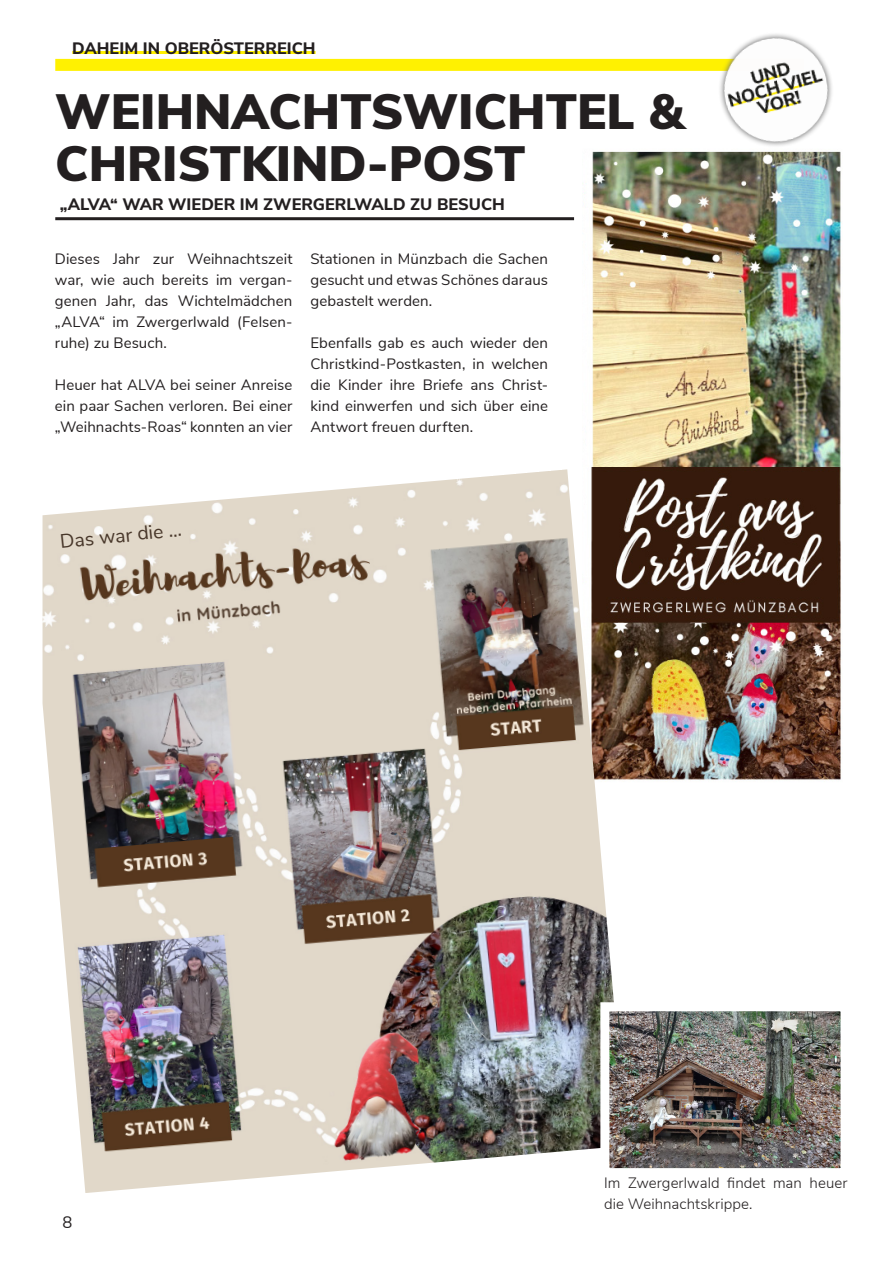
<style>
.page{position:relative;width:893px;height:1263px;background:#fff}
.page>*{position:absolute;margin:0;border:0;box-sizing:border-box;transform-origin:0 0}
.Headline{font:900 49.5px/52.5px "Nunito Sans";color:#231f20}
.t1{font:19.5px "Nunito Sans";color:#48372a}
.Subheadline{font:800 16.5px "Nunito Sans";color:#231f20}
.t2{font:16.5px "Nunito Sans";color:#231f20}
.Mehrzeiliger_Text{font:15px/21px "Nunito Sans";letter-spacing:.005em;color:#231f20;text-align:justify}
.Mehrzeiliger_Text-2{font:300 15px/21px "Nunito Sans";letter-spacing:.005em;color:#231f20}
</style>
<div class="page">
<hr style="left:72px;top:51px;width:244px;height:3px;background:#fff101">
<img style="left:591px;top:151px;width:251px;height:629px">
<img style="left:43px;top:469px;width:583px;height:724px">
<div style="left:55px;top:59px;width:749px;height:12px;background:#fff101"></div>
<hr style="left:55px;top:217px;width:519px;height:3px;background:#231f20">
<img style="left:710px;top:34px;width:132px;height:123px">
<img style="left:610px;top:1012px;width:229px;height:155px">
<div style="left:600px;top:1002px;width:249px;height:175px;border:9px solid #fff"></div>
<p class="Subheadline" style="left:72px;top:36px;width:245px">DAHEIM IN OBERÖSTERREICH</p>
<p class="Headline" style="left:55px;top:84px;width:630px">WEIHNACHTSWICHTEL &amp;<br>CHRISTKIND-POST</p>
<p class="Subheadline" style="left:60px;top:192px;width:447px">„ALVA“ WAR WIEDER IM ZWERGERLWALD ZU BESUCH</p>
<p class="Mehrzeiliger_Text" style="left:55px;top:247px;width:239px">Dieses Jahr zur Weihnachtszeit war, wie auch bereits im vergan&shy;genen Jahr, das Wichtelmädchen „ALVA“ im Zwergerlwald (Felsen&shy;ruhe) zu Besuch.</p>
<p class="Mehrzeiliger_Text" style="left:55px;top:373px;width:239px">Heuer hat ALVA bei seiner Anreise ein paar Sachen verloren. Bei einer „Weihnachts-Roas“ konnten an vier</p>
<p class="Mehrzeiliger_Text" style="left:310px;top:247px;width:239px">Stationen in Münzbach die Sachen gesucht und etwas Schönes daraus gebastelt werden.</p>
<p class="Mehrzeiliger_Text" style="left:310px;top:331px;width:239px">Ebenfalls gab es auch wieder den Christkind-Postkasten, in welchen die Kinder ihre Briefe ans Christ&shy;kind einwerfen und sich über eine Antwort freuen durften.</p>
<p class="t1" style="left:59px;top:527px;width:124px;rotate:-6deg">Das war die ...</p>
<p class="t2" style="left:62px;top:1210px;width:11px">8</p>
<p class="Mehrzeiliger_Text-2" style="left:604px;top:1171px;width:245px">Im Zwergerlwald findet man heuer die Weihnachtskrippe.</p>
</div>
